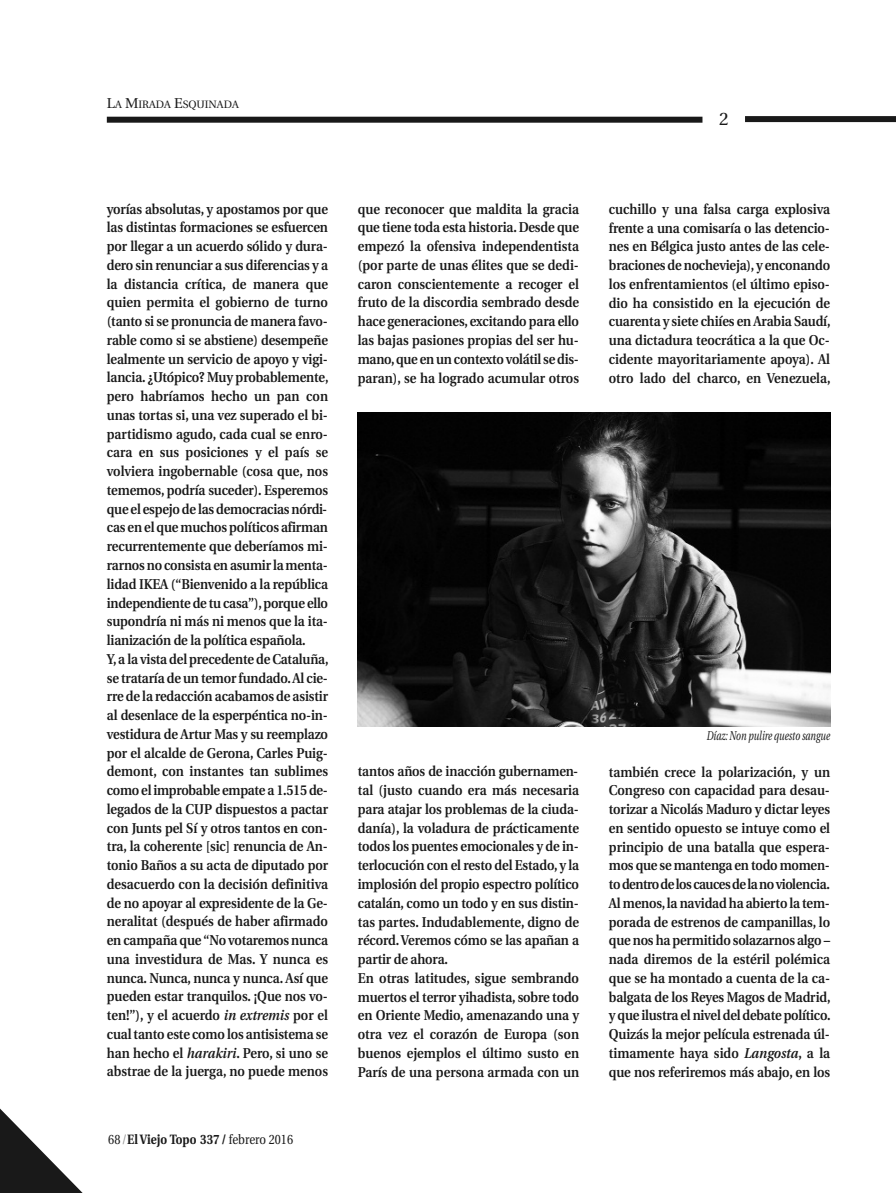
<style>
.page{position:relative;width:896px;height:1193px;background:#fff}
.page>*{position:absolute;margin:0;border:0;box-sizing:border-box;transform-origin:0 0}
.t1{font:18px "Utopia";color:#191919}
.t2{font:600 14.25px/18.8px "Utopia";letter-spacing:-.01em;color:#191919;text-align:justify;scale:.9 1}
.t3{font:700 13.5px "Utopia";color:#191919;scale:.85 1}
.t4{font:italic 12.75px "Utopia";color:#191919;scale:.7 1}
.t5{font:10.65px "Utopia";color:#191919}
.s1{font-size:14.25px}
.s2{font-style:italic}
.s3{font-weight:400}
.s4{font-weight:400;color:#8d8d8d}
</style>
<div class="page">
<div style="left:745px;top:116px;width:150px;height:6px;background:#191919"></div>
<div style="left:107px;top:117px;width:595px;height:6px;background:#191919"></div>
<img style="left:358px;top:412px;width:472px;height:314px">
<svg style="left:0;top:1108px;width:83px;height:85px"></svg>
<p class="t5" style="left:107px;top:100px;width:133px"><span class="s1">L</span>A <span class="s1">M</span>IRADA <span class="s1">E</span>SQUINADA</p>
<p class="t1" style="left:719px;top:111px;width:11px">2</p>
<p class="t2" style="left:107px;top:200px;width:248px;text-align:left">yorías absolutas, y apostamos por que las distintas formaciones se esfuercen por llegar a un acuerdo sólido y dura&shy;dero sin renunciar a sus diferencias y a la distancia crítica, de manera que quien permita el gobierno de turno (tanto si se pronuncia de manera favo&shy;rable como si se abstiene) desempeñe lealmente un servicio de apoyo y vigi&shy;lancia. ¿Utópico? Muy probablemente, pero habríamos hecho un pan con unas tortas si, una vez superado el bi&shy;partidismo agudo, cada cual se enro&shy;cara en sus posiciones y el país se vol viera ingobernable (cosa que, nos tememos, podría suceder). Esperemos que el espejo de las democracias nórdi&shy;cas en el que muchos políticos afirman recurrentemente que deberíamos mi&shy;rarnos no consista en asumir la menta&shy;lidad IKEA (“Bienvenido a la república independiente de tu casa”), porque ello supondría ni más ni menos que la ita&shy;lianización de la política española.<br>Y, a la vista del precedente de Cataluña, se trataría de un temor fundado. Al cie&shy;rre de la redacción acabamos de asistir al desenlace de la esperpéntica no-in&shy;vestidura de Artur Mas y su reemplazo por el alcalde de Gerona, Carles Puig&shy;demont, con instantes tan sublimes como el improbable empate a 1.515 de&shy;legados de la CUP dispuestos a pactar con Junts pel Sí y otros tantos en con&shy;tra, la coherente [sic] renuncia de An&shy;tonio Baños a su acta de diputado por desacuerdo con la decisión definitiva de no apoyar al expresidente de la Ge&shy;neralitat (después de haber afirmado en campaña que “No votaremos nunca una investidura de Mas. Y nunca es nun ca. Nunca, nunca y nunca. Así que pueden estar tranquilos. ¡Que nos vo - ten!”), y el acuerdo <span class="s2">in extremis</span> por el cual tanto este como los antisistema se han hecho el <span class="s2">harakiri</span>. Pero, si uno se abstrae de la juerga, no puede menos</p>
<p class="t2" style="left:358px;top:201px;width:247px">que reconocer que maldita la gracia que tiene toda esta historia. Desde que empezó la ofensiva independentista (por parte de unas élites que se dedi&shy;caron conscientemente a recoger el fruto de la discordia sembrado desde hace generaciones, excitando para ello las bajas pasiones propias del ser hu&shy;mano, que en un contexto volátil se dis&shy;paran), se ha logrado acumular otros</p>
<p class="t2" style="left:358px;top:763px;width:247px;text-align:left">tantos años de inacción gubernamen&shy;tal (justo cuando era más necesaria para atajar los problemas de la ciuda - danía), la voladura de prácticamente todos los puentes emocionales y de in&shy;terlocución con el resto del Estado, y la implosión del propio espectro político catalán, como un todo y en sus distin&shy;tas partes. Indudablemente, digno de récord. Veremos cómo se las apañan a partir de ahora.<br>En otras latitudes, sigue sembrando muertos el terror yihadista, sobre todo en Oriente Medio, amenazando una y otra vez el corazón de Europa (son buenos ejemplos el último susto en París de una persona armada con un</p>
<p class="t3" style="left:108px;top:1133px;width:219px"><span class="s3">68</span><span class="s4">/</span>El Viejo Topo 337 / <span class="s3">febrero 2016</span></p>
<p class="t2" style="left:608px;top:201px;width:248px">cuchillo y una falsa carga explosiva frente a una comisaría o las detencio - nes en Bélgica justo antes de las cele - braciones de nochevieja), y enconando los enfrentamientos (el último episo&shy;dio ha consistido en la ejecución de cuarenta y siete chiíes en Arabia Saudí, una dictadura teocrática a la que Oc - ciden te mayoritariamente apoya). Al otro lado del charco, en Venezuela,</p>
<p class="t4" style="left:706px;top:731px;width:178px">Díaz: Non pulire questo sangue</p>
<p class="t2" style="left:608px;top:763px;width:248px">también crece la polarización, y un Con greso con capacidad para desau - torizar a Nicolás Maduro y dictar leyes en sentido opuesto se intuye como el principio de una batalla que espera - mos que se mantenga en todo momen - to dentro de los cauces de la no vio lencia.<br>Al menos, la navidad ha abierto la tem&shy;porada de estrenos de campanillas, lo que nos ha permitido solazarnos algo – nada diremos de la estéril polémica que se ha montado a cuenta de la ca&shy;balgata de los Reyes Magos de Madrid, y que ilustra el nivel del debate político.<br>Quizás la mejor película estrenada úl&shy;timamente haya sido <span class="s2">Langosta</span>, a la que nos referiremos más abajo, en los</p>
</div>
